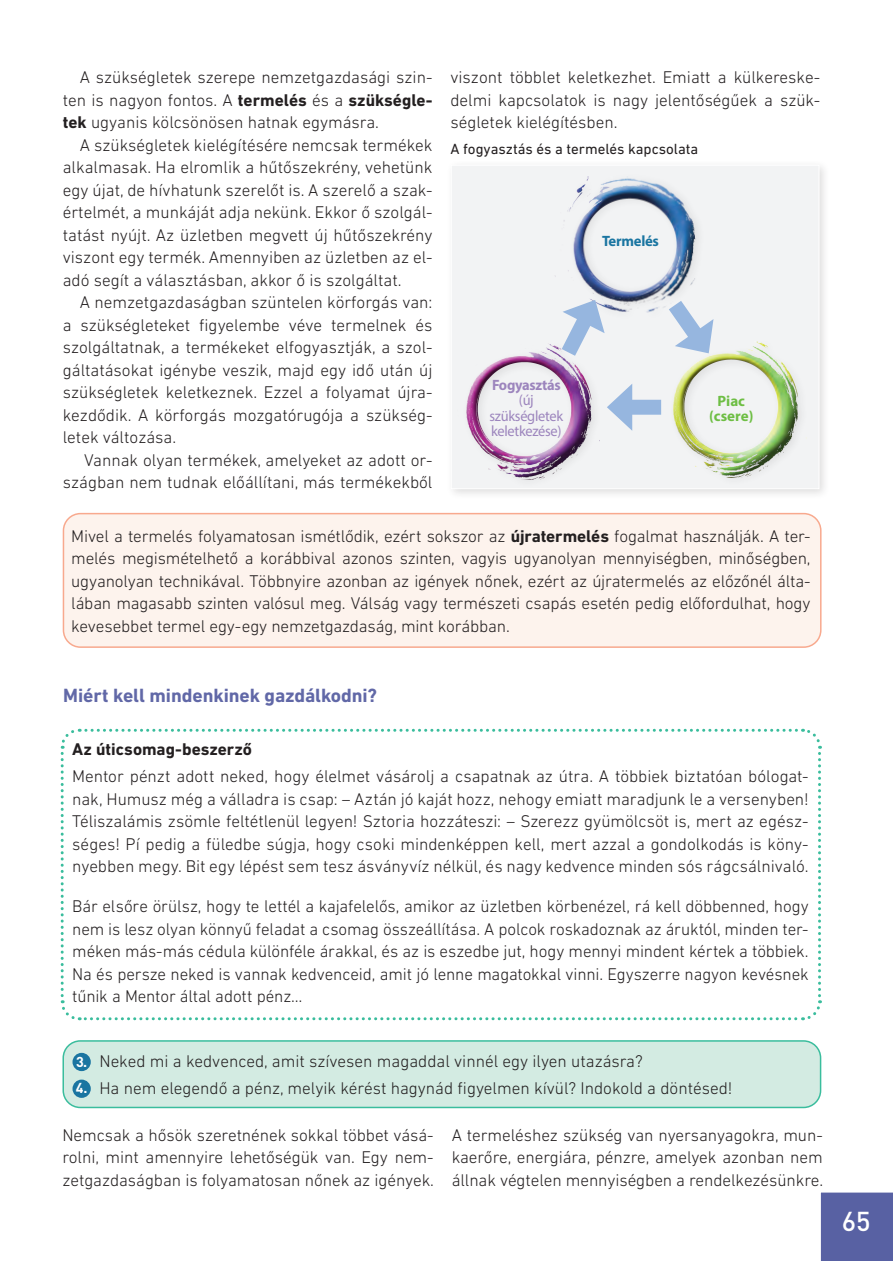
<style>
.page{position:relative;width:893px;height:1261px;background:#fff}
.page>*{position:absolute;margin:0;border:0;box-sizing:border-box;transform-origin:0 0}
.t1{font:500 27px "DIN Pro";color:#fff}
.t2{font:700 19.5px "DIN Next LT Pro";letter-spacing:-.005em;color:#6168a7}
.t3{font:300 17.25px/22.5px "DIN Next LT Pro";color:#231f20;text-align:justify}
.t4{font:700 17.25px "DIN Next LT Pro";color:#231f20}
.t5{font:15px "DIN Next LT Pro";color:#231f20}
.t6{font:15px/15.5px "Myriad Pro";letter-spacing:-.02em;color:#9c85bd;text-align:center;scale:.96 1}
.t7{font:700 15px/15.5px "Myriad Pro";color:#6ebe44;text-align:center}
.t8{font:700 15px "Myriad Pro";letter-spacing:-.02em;color:#9c85bd;scale:.96 1}
.t9{font:700 15px "Myriad Pro";letter-spacing:-.02em;color:#1a75a1}
.s1{font-weight:700}
.s2{font-family:"DIN Pro";font-weight:700;font-size:14.25px;color:#fff}
</style>
<div class="page">
<div style="left:63px;top:514px;width:757px;height:133px;background:#fdf3ed;border-radius:17px"></div>
<div style="left:63px;top:513px;width:758px;height:135px;border:2px solid #f8a98e;border-radius:17px"></div>
<svg style="left:60px;top:728px;width:762px;height:293px"></svg>
<div style="left:63px;top:1041px;width:757px;height:66px;background:#d3ebe2;border-radius:17px"></div>
<div style="left:72px;top:1053px;width:19px;height:18px;background:#1a75a1;border-radius:50%"></div>
<div style="left:72px;top:1079px;width:19px;height:19px;background:#1a75a1;border-radius:50%"></div>
<div style="left:62px;top:1040px;width:759px;height:68px;border:2px solid #3abd9d;border-radius:17px"></div>
<div style="left:446px;top:160px;width:384px;height:340px;background:#231f20;opacity:.15"></div>
<div style="left:451px;top:165px;width:368px;height:324px;background:#f2f3f4"></div>
<div style="left:456px;top:339px;width:153px;height:151px;background:#f2f3f4"></div>
<img style="left:450px;top:344px;width:3px;height:136px">
<div style="left:464px;top:342px;width:146px;height:139px;background:#231f20;opacity:.75"></div>
<div style="left:551px;top:178px;width:155px;height:136px;background:#231f20;opacity:.75"></div>
<div style="left:671px;top:340px;width:138px;height:139px;background:#231f20;opacity:.75"></div>
<svg style="left:654px;top:284px;width:66px;height:77px"></svg>
<svg style="left:548px;top:294px;width:60px;height:78px"></svg>
<div style="left:622px;top:400px;width:39px;height:15px;background:#96b6df"></div>
<svg style="left:606px;top:384px;width:26px;height:47px"></svg>
<div style="left:820px;top:1192px;width:73px;height:69px;background:#5861a3"></div>
<p class="t3" style="left:63px;top:66px;width:371px;text-indent:17px">A szükségletek szerepe nemzetgazdasági szin&shy;ten is nagyon fontos. A <span class="s1">termelés</span> és a <span class="s1">szükségle&shy;tek</span> ugyanis kölcsönösen hatnak egymásra.</p>
<p class="t3" style="left:63px;top:133px;width:371px;text-indent:17px">A szükségletek kielégítésére nemcsak termékek alkalmasak. Ha elromlik a hűtőszekrény, vehetünk egy újat, de hívhatunk szerelőt is. A szerelő a szak&shy;értelmét, a munkáját adja nekünk. Ekkor ő szolgál&shy;tatást nyújt. Az üzletben megvett új hűtőszekrény viszont egy termék. Amennyiben az üzletben az el&shy;adó segít a választásban, akkor ő is szolgáltat.</p>
<p class="t3" style="left:63px;top:291px;width:371px;text-indent:17px">A nemzetgazdaságban szüntelen körforgás van: a szükségleteket figyelembe véve termelnek és szolgáltatnak, a termékeket elfogyasztják, a szol&shy;gáltatásokat igénybe veszik, majd egy idő után új szükségletek keletkeznek. Ezzel a folyamat újra&shy;kezdődik. A körforgás mozgatórugója a szükség&shy;letek változása.</p>
<p class="t3" style="left:63px;top:448px;width:371px;text-align:right">Vannak olyan termékek, amelyeket az adott or&shy;szágban nem tudnak előállítani, más termékekből</p>
<p class="t3" style="left:450px;top:66px;width:371px">viszont többlet keletkezhet. Emiatt a külkereske&shy;delmi kapcsolatok is nagy jelentőségűek a szük&shy;ségletek kielégítésben.</p>
<p class="t5" style="left:450px;top:141px;width:249px">A fogyasztás és a termelés kapcsolata</p>
<p class="t9" style="left:602px;top:231px;width:58px">Termelés</p>
<p class="t8" style="left:492px;top:375px;width:73px">Fogyasztás</p>
<p class="t6" style="left:489px;top:392px;width:78px">(új szükségletek keletkezése)</p>
<p class="t7" style="left:709px;top:392px;width:46px">Piac (csere)</p>
<p class="t3" style="left:71px;top:524px;width:740px">Mivel a termelés folyamatosan ismétlődik, ezért sokszor az <span class="s1">újratermelés</span> fogalmat használják. A ter&shy;melés megismételhető a korábbival azonos szinten, vagyis ugyanolyan mennyiségben, minőségben, ugyanolyan technikával. Többnyire azonban az igények nőnek, ezért az újratermelés az előzőnél álta&shy;lában magasabb szinten valósul meg. Válság vagy természeti csapás esetén pedig előfordulhat, hogy kevesebbet termel egy-egy nemzetgazdaság, mint korábban.</p>
<p class="t2" style="left:63px;top:684px;width:315px">Miért kell mindenkinek gazdálkodni?</p>
<p class="t4" style="left:72px;top:739px;width:181px">Az úticsomag-beszerző</p>
<p class="t3" style="left:72px;top:765px;width:738px">Mentor pénzt adott neked, hogy élelmet vásárolj a csapatnak az útra. A többiek biztatóan bólogat&shy;nak, Humusz még a válladra is csap: – Aztán jó kaját hozz, nehogy emiatt maradjunk le a versenyben!<br>Téliszalámis zsömle feltétlenül legyen! Sztoria hozzáteszi: – Szerezz gyümölcsöt is, mert az egész&shy;séges! Pí pedig a füledbe súgja, hogy csoki mindenképpen kell, mert azzal a gondolkodás is kön - nyebben megy. Bit egy lépést sem tesz ásványvíz nélkül, és nagy kedvence minden sós rágcsálnivaló.</p>
<p class="t3" style="left:72px;top:895px;width:738px">Bár elsőre örülsz, hogy te lettél a kajafelelős, amikor az üzletben körbenézel, rá kell döbbenned, hogy nem is lesz olyan könnyű feladat a csomag összeállítása. A polcok roskadoznak az áruktól, minden ter&shy;méken más-más cédula különféle árakkal, és az is eszedbe jut, hogy mennyi mindent kértek a többiek.<br>Na és persze neked is vannak kedvenceid, amit jó lenne magatokkal vinni. Egyszerre nagyon kevésnek tűnik a Mentor által adott pénz…</p>
<p class="t3" style="left:76px;top:1050px;width:568px"><span class="s2">3.</span> Neked mi a kedvenced, amit szívesen magaddal vinnél egy ilyen utazásra?</p>
<p class="t3" style="left:76px;top:1077px;width:658px"><span class="s2">4.</span> Ha nem elegendő a pénz, melyik kérést hagynád figyelmen kívül? Indokold a döntésed!</p>
<p class="t3" style="left:62px;top:1123px;width:373px">Nemcsak a hősök szeretnének sokkal többet vásá&shy;rolni, mint amennyire lehetőségük van. Egy nem&shy;zetgazdaságban is folyamatosan nőnek az igények.</p>
<p class="t3" style="left:451px;top:1123px;width:373px">A termeléshez szükség van nyersanyagokra, mun&shy;kaerőre, energiára, pénzre, amelyek azonban nem állnak végtelen mennyiségben a rendelkezésünkre.</p>
<h1 class="t1" style="left:841px;top:1203px;width:30px">65</h1>
</div>
